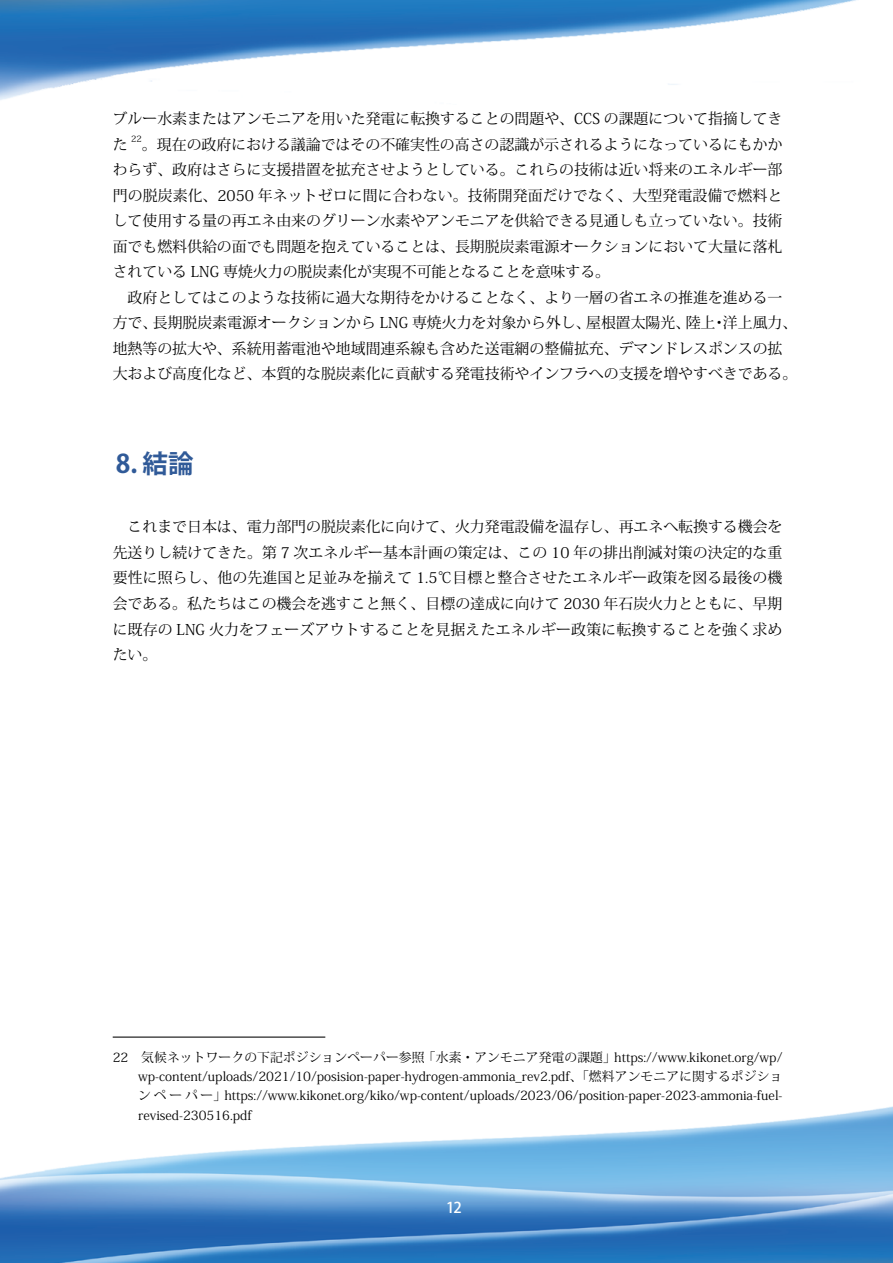
<style>
.page{position:relative;width:893px;height:1263px;background:#fff}
.page>*{position:absolute;margin:0;border:0;box-sizing:border-box;transform-origin:0 0}
.t1{font:700 25.5px "Koz Go Pro";color:#305a98}
.t2{font:14.85px/25.5px "Koz Min Pro";color:#000}
.t3{font:500 14.85px "Koz Go Pro";color:#fff}
.t4{font:12.75px/19.2px "Koz Min Pro";color:#000;text-align:justify}
.t5{font:8.7px "Koz Min Pro";color:#000}
</style>
<div class="page">
<img style="left:0;top:0;width:893px;height:1263px">
<hr style="left:113px;top:1036px;width:212px;height:2px;background:#000">
<p class="t2" style="left:113px;top:105px;width:671px">ブルー水素またはアンモニアを用いた発電に転換することの問題や、CCS の課題について指摘してきた</p>
<p class="t5" style="left:131px;top:133px;width:12px">22</p>
<p class="t2" style="left:113px;top:131px;width:671px;text-align:justify;text-indent:29px">。現在の政府における議論ではその不確実性の高さの認識が示されるようになっているにもかかわらず、政府はさらに支援措置を拡充させようとしている。これらの技術は近い将来のエネルギー部門の脱炭素化、2050 年ネットゼロに間に合わない。技術開発面だけでなく、大型発電設備で燃料として使用する量の再エネ由来のグリーン水素やアンモニアを供給できる見通しも立っていない。技術面でも燃料供給の面でも問題を抱えていることは、長期脱炭素電源オークションにおいて大量に落札されている LNG 専焼火力の脱炭素化が実現不可能となることを意味する。</p>
<p class="t2" style="left:113px;top:284px;width:686px;text-indent:15px">政府としてはこのような技術に過大な期待をかけることなく、より一層の省エネの推進を進める一方で、長期脱炭素電源オークションから LNG 専焼火力を対象から外し、屋根置太陽光、陸上・洋上風力、地熱等の拡大や、系統用蓄電池や地域間連系線も含めた送電網の整備拡充、デマンドレスポンスの拡大および高度化など、本質的な脱炭素化に貢献する発電技術やインフラへの支援を増やすべきである。</p>
<h1 class="t1" style="left:116px;top:447px;width:79px">8. 結論</h1>
<p class="t2" style="left:113px;top:514px;width:671px;text-align:justify;text-indent:15px">これまで日本は、電力部門の脱炭素化に向けて、火力発電設備を温存し、再エネへ転換する機会を先送りし続けてきた。第 7 次エネルギー基本計画の策定は、この 10 年の排出削減対策の決定的な重要性に照らし、他の先進国と足並みを揃えて 1.5℃目標と整合させたエネルギー政策を図る最後の機会である。私たちはこの機会を逃すこと無く、目標の達成に向けて 2030 年石炭火力とともに、早期に既存の LNG 火力をフェーズアウトすることを見据えたエネルギー政策に転換することを強く求めたい。</p>
<p class="t4" style="left:138px;top:1047px;width:646px;text-indent:-26px">22　気候ネットワークの下記ポジションペーパー参照 「水素・アンモニア発電の課題」https://www.kikonet.org/wp/ wp-content/uploads/2021/10/posision-paper-hydrogen-ammonia_rev2.pdf、「燃料アンモニアに関するポジションペーパー」https://www.kikonet.org/kiko/wp-content/uploads/2023/06/position-paper-2023-ammonia-fuel&shy;revised-230516.pdf</p>
<p class="t3" style="left:446px;top:1198px;width:17px">12</p>
</div>
